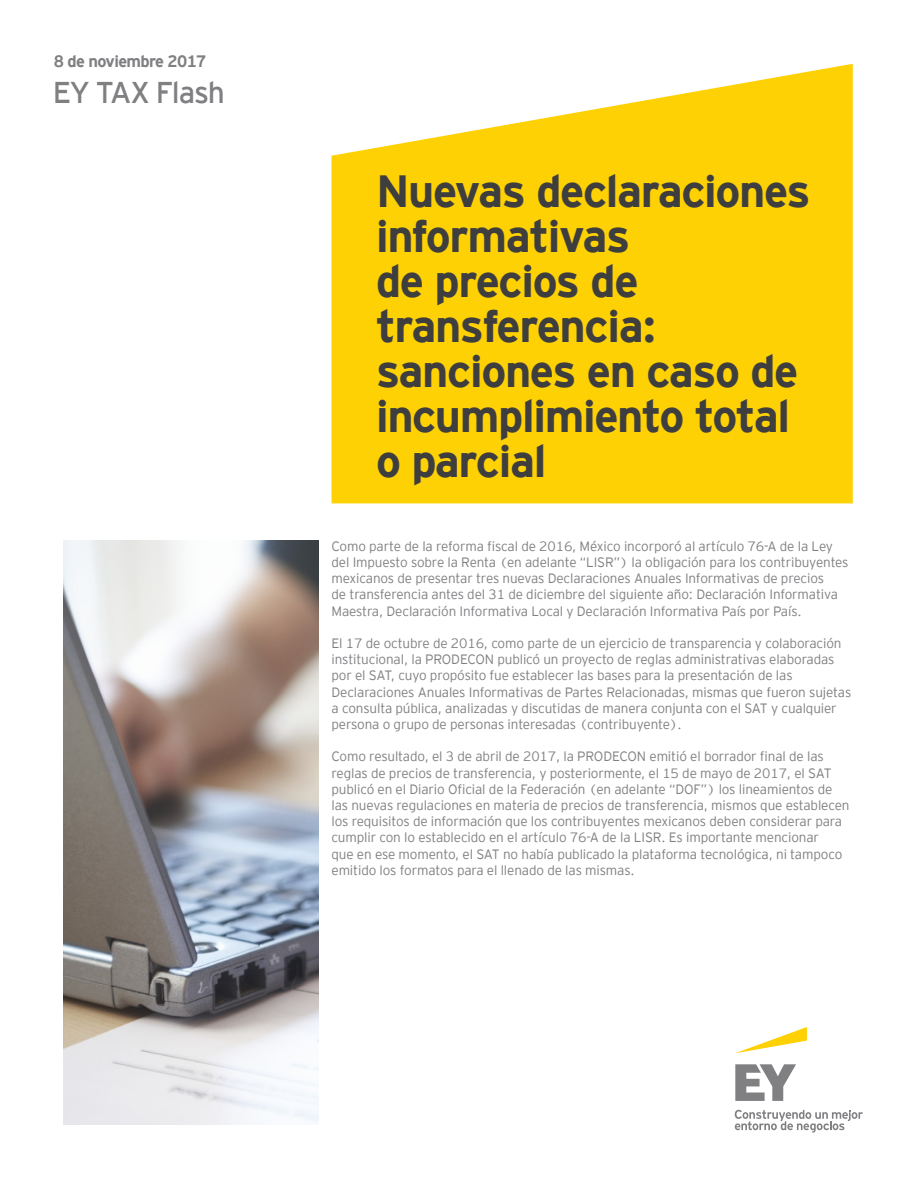
<style>
.page{position:relative;width:918px;height:1188px;background:#fff}
.page>*{position:absolute;margin:0;border:0;box-sizing:border-box;transform-origin:0 0}
.t1{font:700 45px/45px "EY Interstate";letter-spacing:-.03em;color:#3e3e3f}
.t2{font:30px "EY Interstate";letter-spacing:-.04em;color:#808083}
.t3{font:700 16.5px "EY Interstate";letter-spacing:-.04em;color:#808083}
.t4{font:300 13.5px/16.2px "EY Interstate";letter-spacing:-.01em;color:#808083}
</style>
<div class="page">
<svg style="left:332px;top:64px;width:521px;height:440px;background:#fed51f"></svg>
<svg style="left:735px;top:1064px;width:61px;height:37px"></svg>
<svg style="left:735px;top:1110px;width:128px;height:23px"></svg>
<svg style="left:736px;top:1027px;width:71px;height:26px"></svg>
<img style="left:64px;top:540px;width:255px;height:584px">
<p class="t3" style="left:54px;top:52px;width:154px">8 de noviembre 2017</p>
<p class="t2" style="left:53px;top:75px;width:174px">EY TAX Flash</p>
<p class="t1" style="left:376px;top:169px;width:436px">Nuevas declaraciones informativas<br>de precios de transferencia: sanciones en caso de incumplimiento total o parcial</p>
<p class="t4" style="left:332px;top:538px;width:519px">Como parte de la reforma fiscal de 2016, México incorporó al artículo 76-A de la Ley del Impuesto sobre la Renta (en adelante “LISR”) la obligación para los contribuyentes mexicanos de presentar tres nuevas Declaraciones Anuales Informativas de precios<br>de transferencia antes del 31 de diciembre del siguiente año: Declaración Informativa Maestra, Declaración Informativa Local y Declaración Informativa País por País.</p>
<p class="t4" style="left:332px;top:635px;width:521px">El 17 de octubre de 2016, como parte de un ejercicio de transparencia y colaboración institucional, la PRODECON publicó un proyecto de reglas administrativas elaboradas por el SAT, cuyo propósito fue establecer las bases para la presentación de las Declaraciones Anuales Informativas de Partes Relacionadas, mismas que fueron sujetas a consulta pública, analizadas y discutidas de manera conjunta con el SAT y cualquier persona o grupo de personas interesadas (contribuyente).</p>
<p class="t4" style="left:332px;top:748px;width:520px">Como resultado, el 3 de abril de 2017, la PRODECON emitió el borrador final de las reglas de precios de transferencia, y posteriormente, el 15 de mayo de 2017, el SAT publicó en el Diario Oficial de la Federación (en adelante “DOF”) los lineamientos de las nuevas regulaciones en materia de precios de transferencia, mismos que establecen los requisitos de información que los contribuyentes mexicanos deben considerar para cumplir con lo establecido en el artículo 76-A de la LISR. Es importante mencionar<br>que en ese momento, el SAT no había publicado la plataforma tecnológica, ni tampoco emitido los formatos para el llenado de las mismas.</p>
</div>
